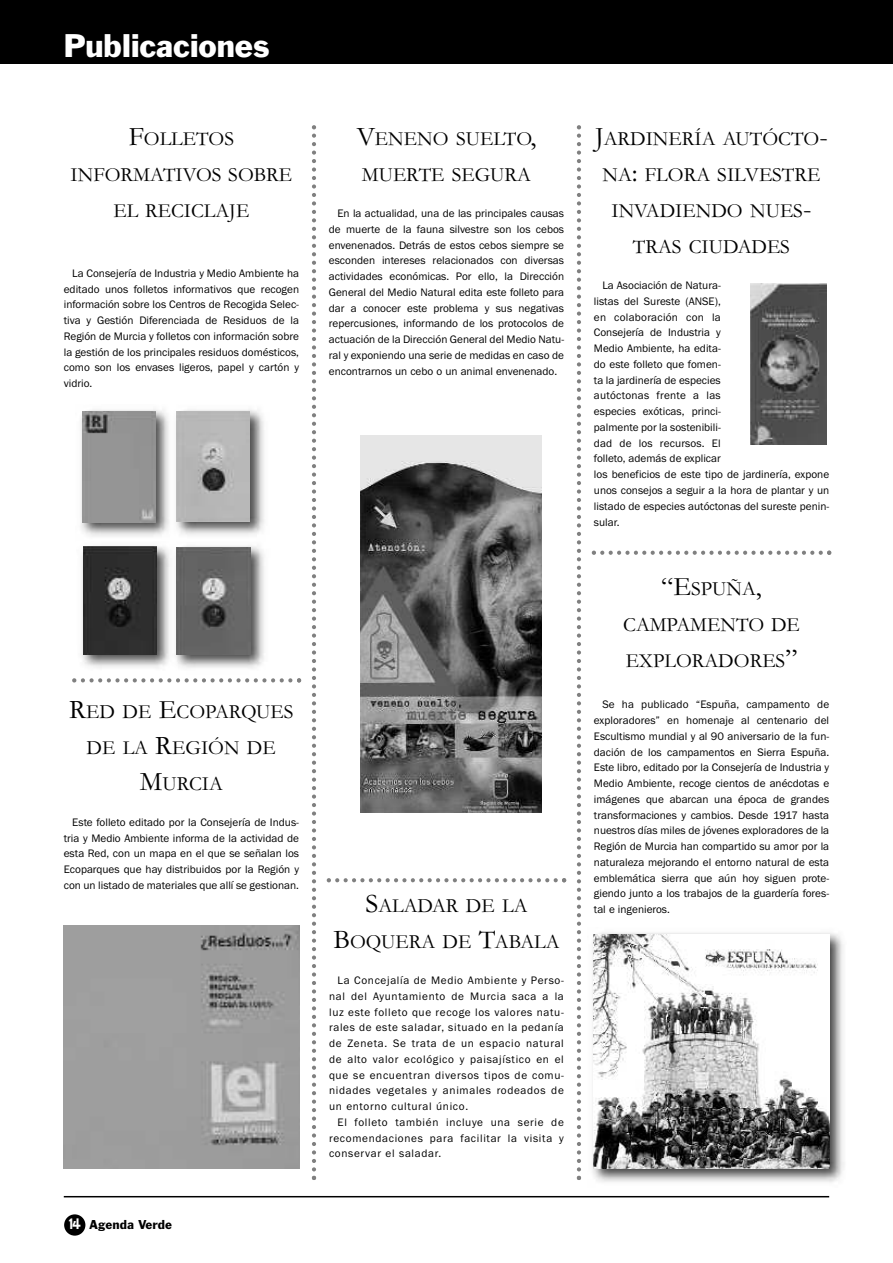
<style>
.page{position:relative;width:893px;height:1263px;background:#fff}
.page>*{position:absolute;margin:0;border:0;box-sizing:border-box;transform-origin:0 0}
.t1{font:30px "Franklin Gothic BT";color:#fff}
.t2{font:20.25px/36px "Garamond";color:#000;text-align:center}
.t3{font:13.5px "Franklin Gothic";color:#000}
.t4{font:11.25px/15.8px "Franklin Gothic";color:#000;text-align:justify}
.s1{font-size:27px}
.s2{font-family:"citizen";font-size:15px;color:#fff}
</style>
<div class="page">
<div style="left:0;top:0;width:893px;height:64px;background:#000"></div>
<div style="left:64px;top:1214px;width:21px;height:21px;background:#000;border-radius:50%"></div>
<hr style="left:64px;top:1196px;width:765px;height:1px;background:#000">
<svg style="left:312px;top:125px;width:4px;height:1055px"></svg>
<svg style="left:577px;top:125px;width:4px;height:1055px"></svg>
<img style="left:81px;top:409px;width:89px;height:259px">
<div style="left:82px;top:411px;width:74px;height:111px;background:#959595"></div>
<img style="left:175px;top:409px;width:89px;height:260px">
<img style="left:175px;top:409px;width:1px;height:131px">
<img style="left:177px;top:412px;width:73px;height:110px">
<img style="left:177px;top:541px;width:87px;height:1px">
<img style="left:176px;top:548px;width:75px;height:107px">
<img style="left:83px;top:547px;width:74px;height:107px">
<img style="left:64px;top:925px;width:235px;height:244px">
<img style="left:360px;top:435px;width:182px;height:378px">
<img style="left:751px;top:283px;width:75px;height:162px">
<svg style="left:72px;top:678px;width:229px;height:4px"></svg>
<svg style="left:327px;top:878px;width:239px;height:4px"></svg>
<img style="left:592px;top:932px;width:252px;height:251px">
<img style="left:594px;top:934px;width:235px;height:234px">
<svg style="left:592px;top:551px;width:239px;height:4px"></svg>
<h1 class="t1" style="left:64px;top:29px;width:208px">Publicaciones</h1>
<h2 class="t2" style="left:71px;top:120px;width:223px"><span class="s1">F</span>OLLETOS<br>INFORMATIVOS SOBRE<br>EL RECICLAJE</h2>
<p class="t4" style="left:64px;top:265px;width:237px;text-indent:9px">La Consejería de Industria y Medio Ambiente ha editado unos folletos informativos que recogen información sobre los Centros de Recogida Selec&shy;tiva y Gestión Diferenciada de Residuos de la Región de Murcia y folletos con información sobre la gestión de los principales residuos domésticos, como son los envases ligeros, papel y cartón y vidrio.</p>
<h2 class="t2" style="left:69px;top:693px;width:226px"><span class="s1">R</span>ED DE <span class="s1">E</span>COPARQUES<br>DE LA <span class="s1">R</span>EGIÓN DE<br><span class="s1">M</span>URCIA</h2>
<p class="t4" style="left:64px;top:814px;width:237px;text-indent:9px">Este folleto editado por la Consejería de Indus&shy;tria y Medio Ambiente informa de la actividad de esta Red, con un mapa en el que se señalan los Ecoparques que hay distribuidos por la Región y con un listado de materiales que allí se gestionan.</p>
<p class="t3" style="left:69px;top:1216px;width:105px"><span class="s2">14</span> Agenda Verde</p>
<h2 class="t2" style="left:357px;top:120px;width:181px;text-align:left"><span class="s1">V</span>ENENO SUELTO<span class="s1">,<br></span>MUERTE SEGURA</h2>
<p class="t4" style="left:329px;top:205px;width:237px;text-indent:9px">En la actualidad, una de las principales causas de muerte de la fauna silvestre son los cebos envenenados. Detrás de estos cebos siempre se esconden intereses relacionados con diversas actividades económicas. Por ello, la Dirección General del Medio Natural edita este folleto para dar a conocer este problema y sus negativas repercusiones, informando de los protocolos de actuación de la Dirección General del Medio Natu&shy;ral y exponiendo una serie de medidas en caso de encontrarnos un cebo o un animal envenenado.</p>
<h2 class="t2" style="left:333px;top:887px;width:228px"><span class="s1">S</span>ALADAR DE LA<br><span class="s1">B</span>OQUERA DE <span class="s1">T</span>ABALA</h2>
<p class="t4" style="left:329px;top:972px;width:236px;text-indent:9px">La Concejalía de Medio Ambiente y Perso&shy;nal del Ayuntamiento de Murcia saca a la luz este folleto que recoge los valores natu&shy;rales de este saladar, situado en la pedanía de Zeneta. Se trata de un espacio natural de alto valor ecológico y paisajístico en el que se encuentran diversos tipos de comu&shy;nidades vegetales y animales rodeados de un entorno cultural único.</p>
<p class="t4" style="left:329px;top:1114px;width:236px;text-indent:9px">El folleto también incluye una serie de recomendaciones para facilitar la visita y conservar el saladar.</p>
<h2 class="t2" style="left:595px;top:120px;width:234px"><span class="s1">J</span>ARDINERÍA AUTÓCTO<span class="s1">-<br></span>NA<span class="s1">:</span> FLORA SILVESTRE<br>INVADIENDO NUES<span class="s1">-<br></span>TRAS CIUDADES</h2>
<p class="t4" style="left:594px;top:277px;width:237px;text-align:left;text-indent:9px">La Asociación de Natura-<br>listas del Sureste (ANSE),<br>en colaboración con la<br>Consejería de Industria y<br>Medio Ambiente, ha edita-<br>do este folleto que fomen-<br>ta la jardinería de especies<br>autóctonas frente a las<br>especies exóticas, princi-<br>palmente por la sostenibili-<br>dad de los recursos. El<br>folleto, además de explicar<br>los beneficios de este tipo de jardinería, expone unos consejos a seguir a la hora de plantar y un listado de especies autóctonas del sureste penin&shy;sular.</p>
<h2 class="t2" style="left:623px;top:570px;width:178px"><span class="s1">“E</span>SPUÑA<span class="s1">,<br></span>CAMPAMENTO DE<br>EXPLORADORES<span class="s1">”</span></h2>
<p class="t4" style="left:594px;top:696px;width:237px;text-indent:9px">Se ha publicado “Espuña, campamento de exploradores” en homenaje al centenario del Escultismo mundial y al 90 aniversario de la fun&shy;dación de los campamentos en Sierra Espuña.<br>Este libro, editado por la Consejería de Industria y Medio Ambiente, recoge cientos de anécdotas e imágenes que abarcan una época de grandes transformaciones y cambios. Desde 1917 hasta nuestros días miles de jóvenes exploradores de la Región de Murcia han compartido su amor por la naturaleza mejorando el entorno natural de esta emblemática sierra que aún hoy siguen prote&shy;giendo junto a los trabajos de la guardería fores&shy;tal e ingenieros.</p>
</div>
